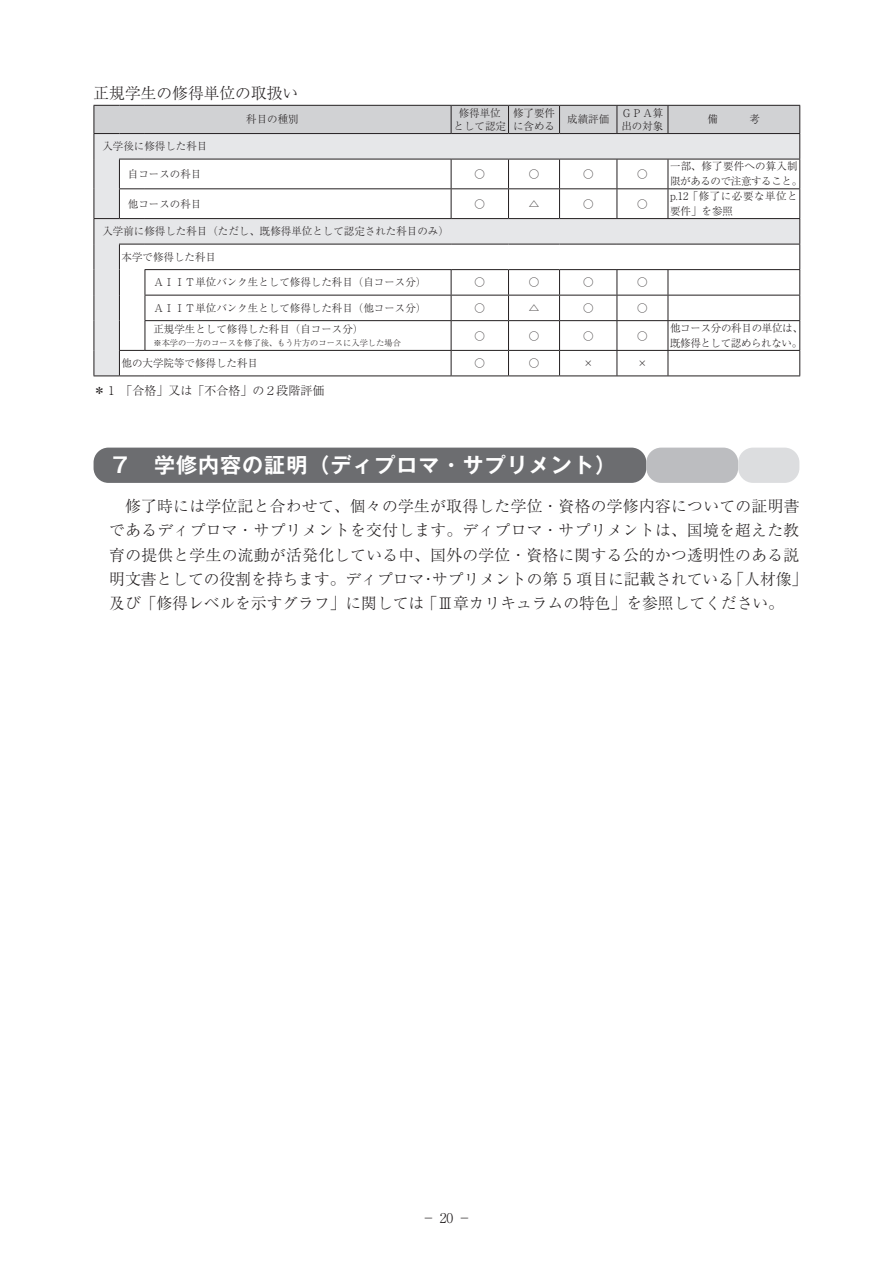
<style>
.page{position:relative;width:893px;height:1263px;background:#fff}
.page>*{position:absolute;margin:0;border:0;box-sizing:border-box;transform-origin:0 0}
.t1{font:700 21px "Gothic MB101 Pr 6 N De";letter-spacing:.05em;color:#fff}
.t2{font:300 15.75px/24.3px "Ryumin Pr 6 N";letter-spacing:.02em;color:#231f20}
.t3{font:300 15.75px "Ryumin Pr 6 N";color:#231f20}
.t4{font:300 13.5px "Ryumin Pr 6 N";color:#231f20}
.t5{font:300 12px "Ryumin Pr 6 N";color:#231f20}
.t6{font:300 10.5px/13.5px "Ryumin Pr 6 N";color:#231f20}
.t7{font:300 10.5px/15px "Ryumin Pr 6 N";letter-spacing:-.03em;color:#231f20}
.t8{font:300 10.5px/15px "Ryumin Pr 6 N";letter-spacing:-.035em;color:#231f20}
.t9{font:300 10.5px/15px "Ryumin Pr 6 N";letter-spacing:.05em;color:#231f20}
.t10{font:300 8.25px "Ryumin Pr 6 N";color:#231f20}
</style>
<div class="page">
<svg style="left:94px;top:105px;width:706px;height:271px"></svg>
<div style="left:94px;top:448px;width:552px;height:35px;background:#6c6d70;border-radius:15px"></div>
<div style="left:646px;top:448px;width:92px;height:35px;background:#bcbdc0;border-radius:15px"></div>
<div style="left:738px;top:448px;width:61px;height:35px;background:#dcdddf;border-radius:15px"></div>
<p class="t3" style="left:94px;top:81px;width:222px">正規学生の修得単位の取扱い　</p>
<p class="t6" style="left:246px;top:112px;width:54px">科目の種別</p>
<p class="t6" style="left:454px;top:105px;width:54px;text-align:center">修得単位として認定</p>
<p class="t6" style="left:513px;top:105px;width:43px">修了要件に含める</p>
<p class="t6" style="left:567px;top:112px;width:43px">成績評価</p>
<p class="t6" style="left:621px;top:105px;width:43px">ＧＰＡ算出の対象</p>
<p class="t6" style="left:102px;top:139px;width:107px">入学後に修得した科目</p>
<p class="t6" style="left:128px;top:167px;width:75px">自コースの科目</p>
<p class="t6" style="left:475px;top:167px;width:12px">○</p>
<p class="t6" style="left:529px;top:167px;width:12px">○</p>
<p class="t6" style="left:583px;top:167px;width:12px">○</p>
<p class="t6" style="left:637px;top:167px;width:12px">○</p>
<p class="t8" style="left:670px;top:158px;width:134px">一部、修了要件への算入制限があるので注意すること。</p>
<p class="t6" style="left:128px;top:196px;width:75px">他コースの科目</p>
<p class="t6" style="left:475px;top:196px;width:12px">○</p>
<p class="t6" style="left:529px;top:196px;width:12px">△</p>
<p class="t6" style="left:583px;top:196px;width:12px">○</p>
<p class="t6" style="left:637px;top:196px;width:12px">○</p>
<p class="t9" style="left:670px;top:188px;width:129px">p.12 「修了に必要な単位と要件」を参照</p>
<p class="t6" style="left:102px;top:224px;width:348px">入学前に修得した科目（ただし、既修得単位として認定された科目のみ）</p>
<p class="t6" style="left:122px;top:250px;width:96px">本学で修得した科目</p>
<p class="t6" style="left:153px;top:275px;width:275px">ＡＩＩＴ単位バンク生として修得した科目（自コース分）</p>
<p class="t6" style="left:475px;top:275px;width:12px">○</p>
<p class="t6" style="left:529px;top:275px;width:12px">○</p>
<p class="t6" style="left:583px;top:275px;width:12px">○</p>
<p class="t6" style="left:637px;top:275px;width:12px">○</p>
<p class="t6" style="left:153px;top:301px;width:274px">ＡＩＩＴ単位バンク生として修得した科目（他コース分）</p>
<p class="t6" style="left:475px;top:301px;width:12px">○</p>
<p class="t6" style="left:529px;top:301px;width:12px">△</p>
<p class="t6" style="left:583px;top:301px;width:12px">○</p>
<p class="t6" style="left:637px;top:301px;width:12px">○</p>
<p class="t6" style="left:153px;top:322px;width:211px">正規学生として修得した科目（自コース分）</p>
<p class="t10" style="left:153px;top:337px;width:249px">※本学の一方のコースを修了後、もう片方のコースに入学した場合</p>
<p class="t6" style="left:475px;top:328px;width:12px">○</p>
<p class="t6" style="left:529px;top:328px;width:12px">○</p>
<p class="t6" style="left:583px;top:328px;width:12px">○</p>
<p class="t6" style="left:637px;top:328px;width:12px">○</p>
<p class="t7" style="left:670px;top:320px;width:134px">他コース分の科目の単位は、既修得として認められない。</p>
<p class="t6" style="left:122px;top:356px;width:138px">他の大学院等で修得した科目</p>
<p class="t6" style="left:475px;top:356px;width:12px">○</p>
<p class="t6" style="left:529px;top:356px;width:12px">○</p>
<p class="t6" style="left:583px;top:356px;width:12px">×</p>
<p class="t6" style="left:637px;top:356px;width:12px">×</p>
<p class="t5" style="left:94px;top:381px;width:232px">＊ 1　「合格」又は「不合格」の２段階評価</p>
<h1 class="t1" style="left:110px;top:448px;width:508px">７　学修内容の証明（ディプロマ・サプリメント）</h1>
<p class="t2" style="left:109px;top:493px;width:699px;text-indent:16px">修了時には学位記と合わせて、個々の学生が取得した学位・資格の学修内容についての証明書であるディプロマ・サプリメントを交付します。ディプロマ・サプリメントは、国境を超えた教育の提供と学生の流動が活発化している中、国外の学位・資格に関する公的かつ透明性のある説明文書としての役割を持ちます。ディプロマ・サプリメントの第 5 項目に記載されている「人材像」及び「修得レベルを示すグラフ」に関しては 「Ⅲ章カリキュラムの特色」を参照してください。</p>
<p class="t4" style="left:422px;top:1207px;width:51px">− 20 −</p>
</div>
